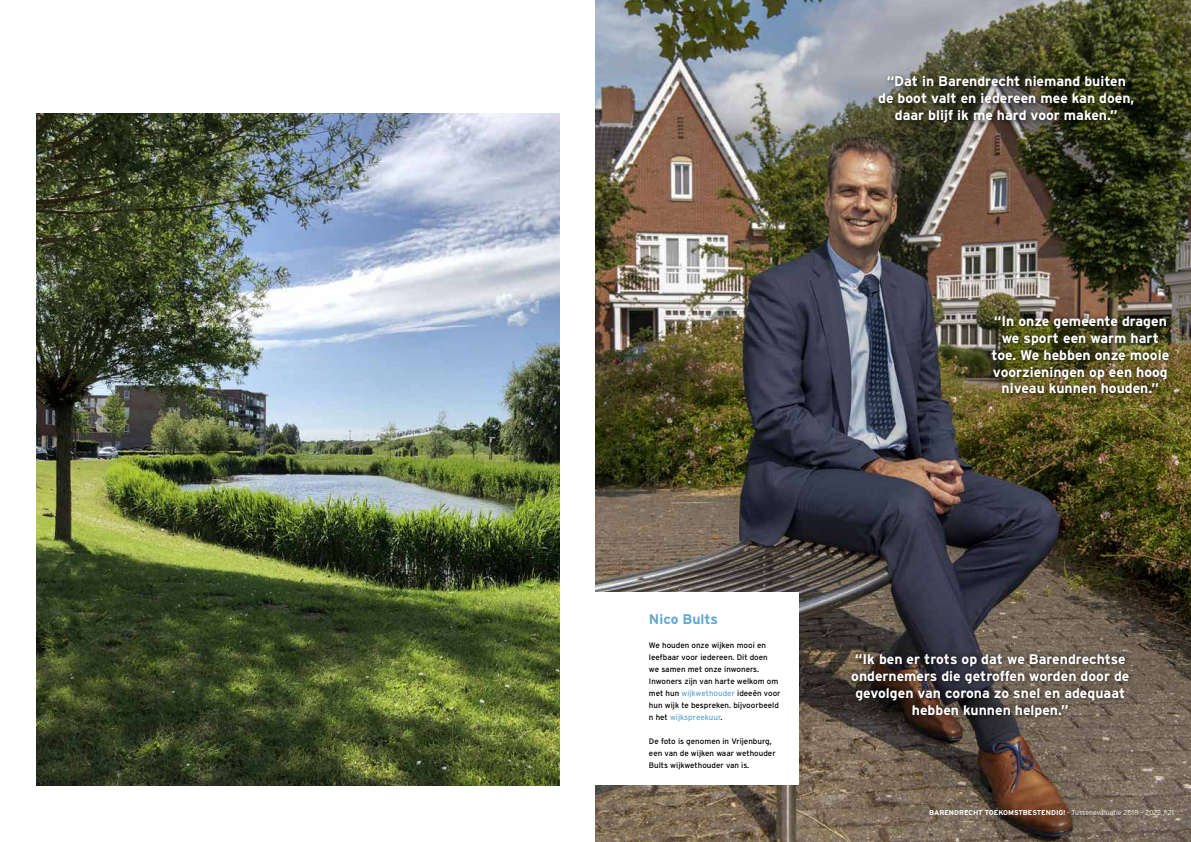
<style>
.page{position:relative;width:1191px;height:842px;background:#fff}
.page>*{position:absolute;margin:0;border:0;box-sizing:border-box;transform-origin:0 0}
.t1{font:700 14px/16.8px "Interstate";color:#fff;text-align:center}
.t2{font:700 14px "Interstate";color:#64a8d3}
.t3{font:8px/12px "Interstate";color:#000}
.t4{font:700 7px "Interstate";color:#fff}
.s1{color:#64a8d3}
.s2{font-weight:300}
</style>
<div class="page">
<img style="left:36px;top:113px;width:523px;height:672px">
<img style="left:595px;top:0;width:596px;height:842px">
<div style="left:875px;top:73px;width:265px;height:57px;background:#000;opacity:.75"></div>
<div style="left:986px;top:311px;width:187px;height:88px;background:#000;opacity:.75"></div>
<div style="left:846px;top:649px;width:288px;height:73px;background:#000;opacity:.75"></div>
<div style="left:584px;top:592px;width:214px;height:193px;background:#fff"></div>
<p class="t1" style="left:878px;top:73px;width:258px">“Dat in Barendrecht niemand buiten de boot valt en iedereen mee kan doen, daar blijf ik me hard voor maken.”</p>
<p class="t1" style="left:991px;top:313px;width:179px">“In onze gemeente dragen we sport een warm hart toe. We hebben onze mooie voorzieningen op een hoog niveau kunnen houden.”</p>
<p class="t2" style="left:649px;top:611px;width:71px">Nico Bults</p>
<p class="t3" style="left:649px;top:639px;width:133px">We houden onze wijken mooi en leefbaar voor iedereen. Dit doen<br>we samen met onze inwoners.<br>Inwoners zijn van harte welkom om met hun <span class="s1">wijkwethouder</span> ideeën voor hun wijk te bespreken. bijvoorbeeld n het <span class="s1">wijkspreekuur</span>.</p>
<p class="t3" style="left:649px;top:735px;width:128px">De foto is genomen in Vrijenburg, een van de wijken waar wethouder<br>Bults wijkwethouder van is.</p>
<p class="t1" style="left:851px;top:651px;width:280px">“Ik ben er trots op dat we Barendrechtse ondernemers die getroffen worden door de gevolgen van corona zo snel en adequaat hebben kunnen helpen.”</p>
<p class="t4" style="left:929px;top:809px;width:246px">BARENDRECHT TOEKOMSTBESTENDIG! <span class="s2">- Tussenevaluatie 2018 – 2022 / 21</span></p>
</div>
